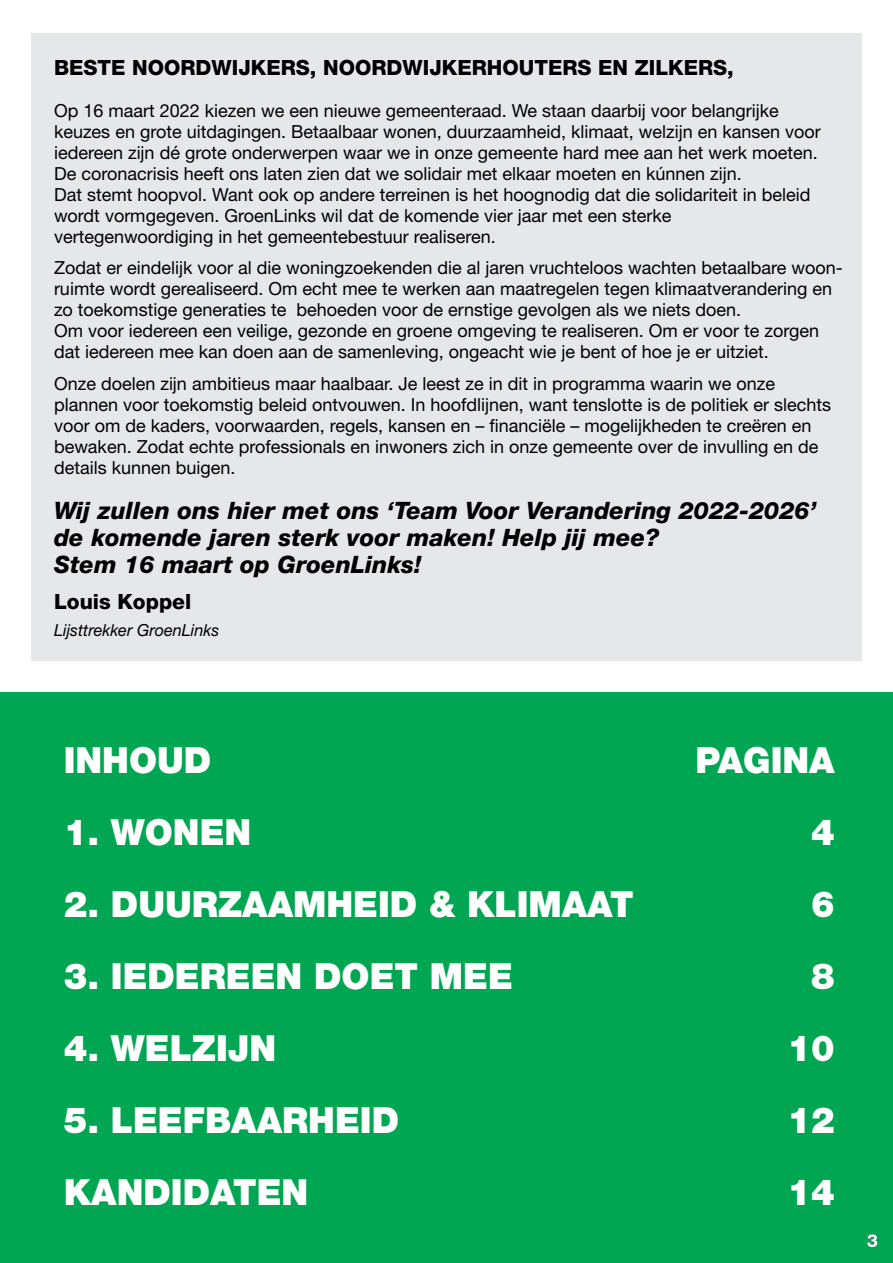
<style>
.page{position:relative;width:893px;height:1263px;background:#fff}
.page>*{position:absolute;margin:0;border:0;box-sizing:border-box;transform-origin:0 0}
.t1{font:900 36px/72px "Helvetica Neue LT Std";color:#fff}
.t2{font:italic 800 24px/27px "Helvetica Neue LT Std";color:#000}
.t3{font:800 21px "Helvetica Neue LT Std";color:#000}
.t4{font:18px/21px "Helvetica Neue LT Std";color:#000}
.t5{font:800 18px "Helvetica Neue LT Std";color:#fff}
.t6{font:italic 16.65px "Helvetica Neue LT Std";color:#000}
</style>
<div class="page">
<div style="left:0;top:692px;width:893px;height:571px;background:#00a651"></div>
<div style="left:31px;top:33px;width:831px;height:627px;background:#e6e7e8"></div>
<p class="t3" style="left:54px;top:55px;width:681px">BESTE NOORDWIJKERS, NOORDWIJKERHOUTERS EN ZILKERS,</p>
<p class="t4" style="left:54px;top:99px;width:768px">Op 16 maart 2022 kiezen we een nieuwe gemeenteraad. We staan daarbij voor belangrijke keuzes en grote uitdagingen. Betaalbaar wonen, duurzaamheid, klimaat, welzijn en kansen voor iedereen zijn dé grote onderwerpen waar we in onze gemeente hard mee aan het werk moeten.<br>De coronacrisis heeft ons laten zien dat we solidair met elkaar moeten en kúnnen zijn.<br>Dat stemt hoopvol. Want ook op andere terreinen is het hoognodig dat die solidariteit in beleid wordt vormgegeven. GroenLinks wil dat de komende vier jaar met een sterke vertegenwoordiging in het gemeentebestuur realiseren.</p>
<p class="t4" style="left:54px;top:257px;width:790px">Zodat er eindelijk voor al die woningzoekenden die al jaren vruchteloos wachten betaalbare woon&shy;ruimte wordt gerealiseerd. Om echt mee te werken aan maatregelen tegen klimaatverandering en zo toekomstige generaties te behoeden voor de ernstige gevolgen als we niets doen.<br>Om voor iedereen een veilige, gezonde en groene omgeving te realiseren. Om er voor te zorgen dat iedereen mee kan doen aan de samenleving, ongeacht wie je bent of hoe je er uitziet.</p>
<p class="t4" style="left:54px;top:372px;width:779px">Onze doelen zijn ambitieus maar haalbaar. Je leest ze in dit in programma waarin we onze plannen voor toekomstig beleid ontvouwen. In hoofdlijnen, want tenslotte is de politiek er slechts voor om de kaders, voorwaarden, regels, kansen en – financiële – mogelijkheden te creëren en bewaken. Zodat echte professionals en inwoners zich in onze gemeente over de invulling en de details kunnen buigen.</p>
<h2 class="t2" style="left:54px;top:496px;width:764px">Wij zullen ons hier met ons ‘Team Voor Verandering 2022-2026’ de komende jaren sterk voor maken! Help jij mee?<br>Stem 16 maart op GroenLinks!</h2>
<p class="t3" style="left:54px;top:589px;width:139px">Louis Koppel</p>
<p class="t6" style="left:54px;top:620px;width:167px">Lijsttrekker GroenLinks</p>
<h1 class="t1" style="left:64px;top:724px;width:149px">INHOUD</h1>
<h1 class="t1" style="left:64px;top:796px;width:189px">1. WONEN</h1>
<h1 class="t1" style="left:64px;top:868px;width:572px">2. DUURZAAMHEID &amp; KLIMAAT</h1>
<h1 class="t1" style="left:64px;top:940px;width:451px">3. IEDEREEN DOET MEE</h1>
<h1 class="t1" style="left:64px;top:1012px;width:214px">4. WELZIJN</h1>
<h1 class="t1" style="left:64px;top:1084px;width:337px">5. LEEFBAARHEID<br>KANDIDATEN</h1>
<h1 class="t1" style="left:696px;top:724px;width:141px;text-align:right">PAGINA<br>4<br>6<br>8<br>10<br>12<br>14</h1>
<p class="t5" style="left:867px;top:1230px;width:13px">3</p>
</div>
